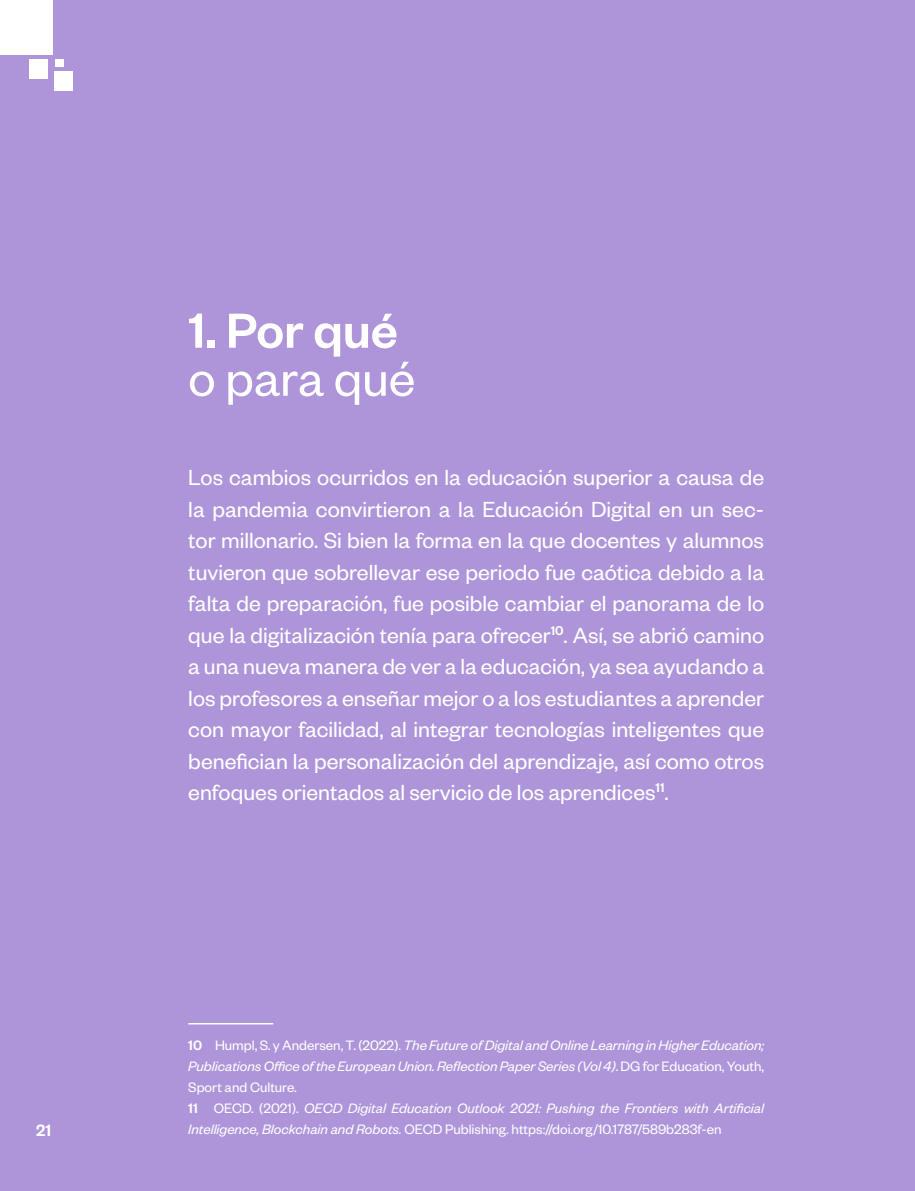
<style>
.page{position:relative;width:915px;height:1191px;background:#fff}
.page>*{position:absolute;margin:0;border:0;box-sizing:border-box;transform-origin:0 0}
.Títulos_generales{font:500 54px "Founders Grotesk";color:#fff}
.Títulos_generales-2{font:54px "Founders Grotesk";color:#fff}
.Párrafos{font:24px/31.5px "Founders Grotesk";color:#fff;text-align:justify}
.t1{font:500 18px "Founders Grotesk";color:#fff}
.Notas{font:italic 15px/21px "Founders Grotesk";color:#fff;text-align:justify}
.Notas-2{font:15px "Founders Grotesk";color:#fff}
.s1{font-weight:500;font-style:normal}
.s2{font-style:normal}
.s3{font-style:italic}
</style>
<div class="page">
<div style="left:0;top:0;width:914px;height:1191px;background:#ae95da"></div>
<div style="left:0;top:0;width:52px;height:54px;background:#fff"></div>
<div style="left:29px;top:59px;width:19px;height:19px;background:#fff"></div>
<div style="left:55px;top:59px;width:8px;height:8px;background:#fff"></div>
<div style="left:54px;top:71px;width:18px;height:19px;background:#fff"></div>
<hr style="left:188px;top:1023px;width:85px;height:1px;background:#fff">
<p class="Títulos_generales" style="left:188px;top:297px;width:211px">1. Por qué</p>
<p class="Títulos_generales-2" style="left:188px;top:345px;width:228px">o para qué</p>
<p class="Párrafos" style="left:188px;top:460px;width:577px">Los cambios ocurridos en la educación superior a causa de la pandemia convirtieron a la Educación Digital en un sec&shy;tor millonario. Si bien la forma en la que docentes y alumnos tuvieron que sobrellevar ese periodo fue caótica debido a la falta de preparación, fue posible cambiar el panorama de lo que la digitalización tenía para ofrecer<sup>10</sup>. Así, se abrió camino a una nueva manera de ver a la educación, ya sea ayudando a los profesores a enseñar mejor o a los estudiantes a aprender con mayor facilidad, al integrar tecnologías inteligentes que benefician la personalización del aprendizaje, así como otros enfoques orientados al servicio de los aprendices<sup>11</sup>.</p>
<p class="Notas" style="left:188px;top:1034px;width:577px"><span class="s1">10</span> <span class="s2">Humpl, S. y Andersen, T. (2022).</span> The Future of Digital and Online Learning in Higher Education; Publications Office of the European Union. Reflection Paper Series (Vol 4)<span class="s2">. DG for Education, Youth, Sport and Culture.</span></p>
<p class="Notas" style="left:188px;top:1097px;width:577px"><span class="s1">11</span> <span class="s2">OECD. (2021).</span> OECD Digital Education Outlook 2021: Pushing the Frontiers with Artificial</p>
<p class="t1" style="left:36px;top:1119px;width:17px">21</p>
<p class="Notas-2" style="left:188px;top:1120px;width:534px"><span class="s3">Intelligence, Blockchain and Robots.</span> OECD Publishing. https://doi.org/10.1787/589b283f-en</p>
</div>
